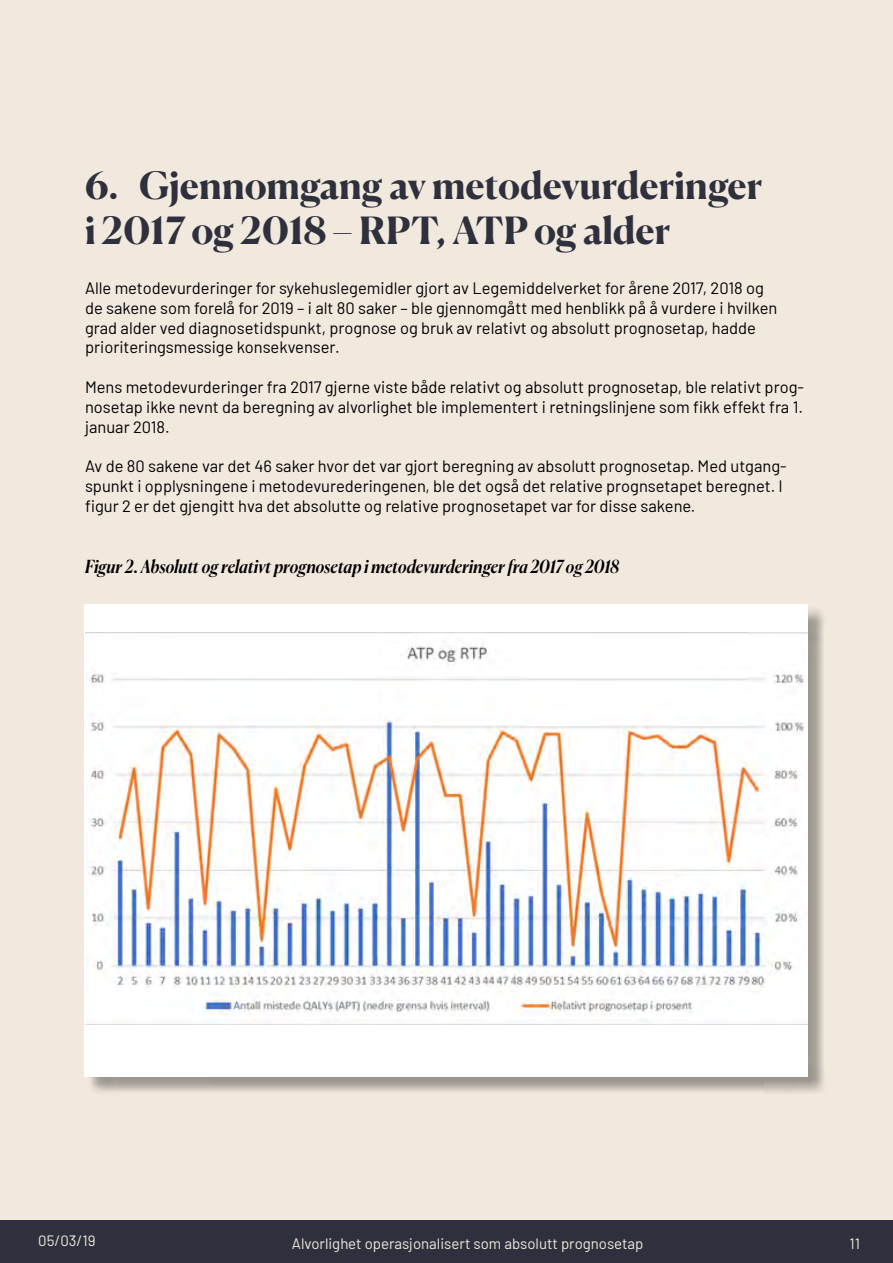
<style>
.page{position:relative;width:893px;height:1263px;background:#f2e9de}
.page>*{position:absolute;margin:0;border:0;box-sizing:border-box;transform-origin:0 0}
.t1{font:700 37.5px/45px "Canela";color:#2e313d}
.t2{font:italic 500 18px "Canela";color:#000}
.t3{font:16.5px/19.8px "Barlow";color:#000}
.t4{font:15px "Barlow";color:#f2e9de}
</style>
<div class="page">
<div style="left:0;top:1220px;width:893px;height:43px;background:#2e313d"></div>
<div style="left:87px;top:607px;width:740px;height:488px;background:#000;opacity:.36"></div>
<div style="left:85px;top:605px;width:723px;height:472px;background:#fff"></div>
<img style="left:85px;top:632px;width:723px;height:392px">
<h1 class="t1" style="left:85px;top:160px;width:679px">6. Gjennomgang av metodevurderinger i 2017 og 2018 – RPT, ATP og alder</h1>
<p class="t3" style="left:85px;top:277px;width:694px">Alle metodevurderinger for sykehuslegemidler gjort av Legemiddelverket for årene 2017, 2018 og de sakene som forelå for 2019 – i alt 80 saker – ble gjennomgått med henblikk på å vurdere i hvilken grad alder ved diagnosetidspunkt, prognose og bruk av relativt og absolutt prognosetap, hadde prioriteringsmessige konsekvenser.</p>
<p class="t3" style="left:85px;top:376px;width:720px;text-align:justify">Mens metodevurderinger fra 2017 gjerne viste både relativt og absolutt prognosetap, ble relativt prog&shy;nosetap ikke nevnt da beregning av alvorlighet ble implementert i retningslinjene som fikk effekt fra 1. januar 2018.</p>
<p class="t3" style="left:85px;top:455px;width:703px">Av de 80 sakene var det 46 saker hvor det var gjort beregning av absolutt prognosetap. Med utgang&shy;spunkt i opplysningene i metodevurederingenen, ble det også det relative prognsetapet beregnet. I figur 2 er det gjengitt hva det absolutte og relative prognosetapet var for disse sakene.</p>
<p class="t2" style="left:85px;top:552px;width:536px">Figur 2. Absolutt og relativt prognosetap i metodevurderinger fra 2017 og 2018</p>
<p class="t4" style="left:38px;top:1230px;width:59px">05/03/19</p>
<p class="t4" style="left:292px;top:1233px;width:353px">Alvorlighet operasjonalisert som absolutt prognosetap</p>
<p class="t4" style="left:849px;top:1233px;width:12px">11</p>
</div>
